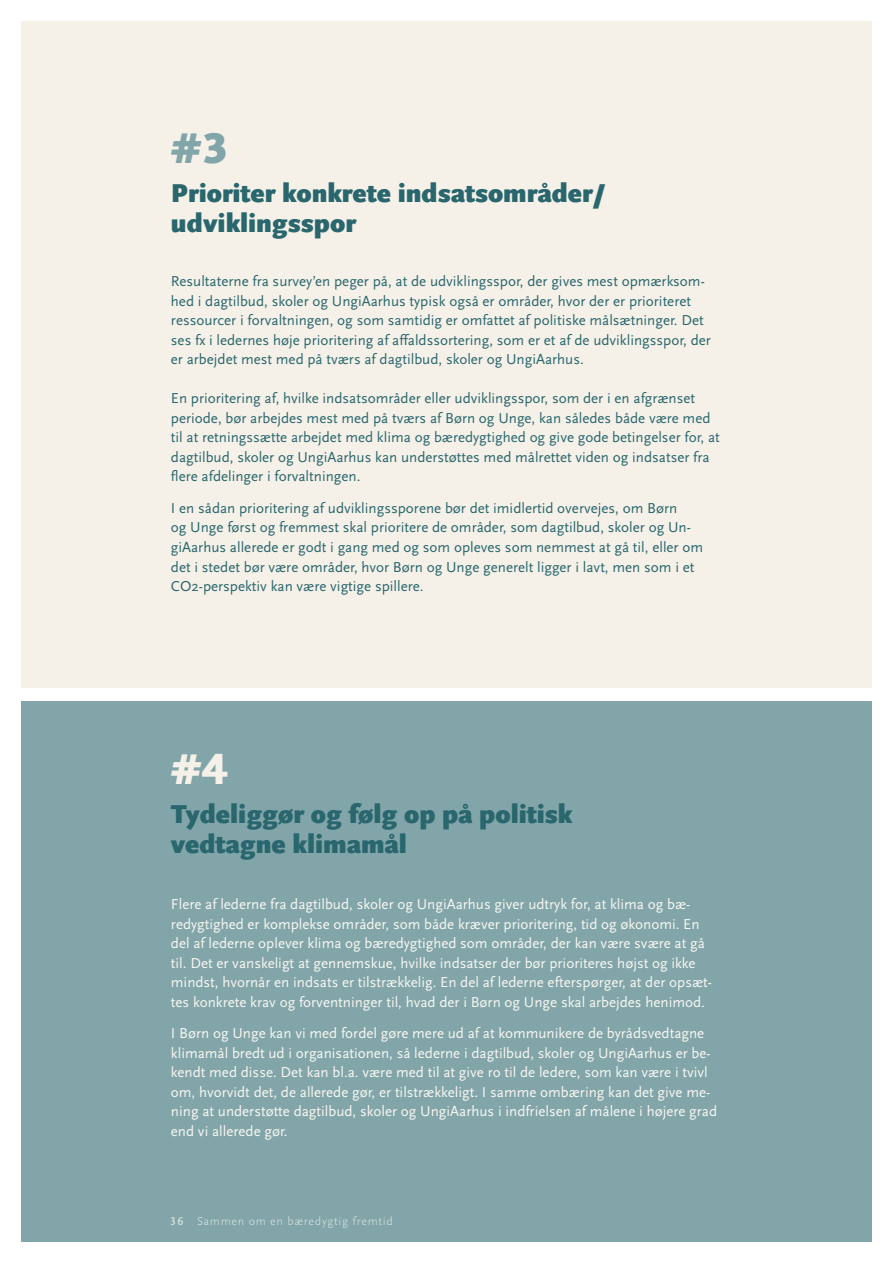
<style>
.page{position:relative;width:893px;height:1263px;background:#fff}
.page>*{position:absolute;margin:0;border:0;box-sizing:border-box;transform-origin:0 0}
.Heading_2{font:900 45px "Scala Sans OT";color:#81a5a9}
.Heading_2-2{font:900 45px "Scala Sans OT";color:#f5f1e8}
.Overskrift_1{font:900 27px/30px "Scala Sans OT";color:#29666d}
.P1{font:15px/19.5px "Scala Sans OT";color:#f9f7f1}
.P1-2{font:15px/19.5px "Scala Sans OT";color:#29666d}
.Overskrift_1-2{font:15px/19.5px "Scala Sans OT";color:#29666d}
.t1{font:12px "Scala Sans OT";letter-spacing:.055em;color:#f9f7f1}
.t2{font:700 12px "Scala Sans OT";color:#f9f7f1}
</style>
<div class="page">
<div style="left:21px;top:21px;width:851px;height:1221px;background:#f5f1e8"></div>
<div style="left:21px;top:699px;width:851px;height:543px;background:#81a5a9"></div>
<div style="left:13px;top:688px;width:880px;height:12px;background:#fff"></div>
<p class="Heading_2" style="left:171px;top:122px;width:59px">#3</p>
<p class="Overskrift_1" style="left:171px;top:178px;width:436px">Prioriter konkrete indsatsområder/ udviklingsspor</p>
<p class="Overskrift_1-2" style="left:171px;top:272px;width:541px">Resultaterne fra survey’en peger på, at de udviklingsspor, der gives mest opmærksom&shy;hed i dagtilbud, skoler og UngiAarhus typisk også er områder, hvor der er prioriteret ressourcer i forvaltningen, og som samtidig er omfattet af politiske målsætninger. Det ses fx i ledernes høje prioritering af affaldssortering, som er et af de udviklingsspor, der er arbejdet mest med på tværs af dagtilbud, skoler og UngiAarhus.</p>
<p class="P1-2" style="left:171px;top:389px;width:550px">En prioritering af, hvilke indsatsområder eller udviklingsspor, som der i en afgrænset periode, bør arbejdes mest med på tværs af Børn og Unge, kan således både være med til at retningssætte arbejdet med klima og bæredygtighed og give gode betingelser for, at dagtilbud, skoler og UngiAarhus kan understøttes med målrettet viden og indsatser fra flere afdelinger i forvaltningen.</p>
<p class="P1-2" style="left:171px;top:499px;width:534px">I en sådan prioritering af udviklingssporene bør det imidlertid overvejes, om Børn<br>og Unge først og fremmest skal prioritere de områder, som dagtilbud, skoler og Un&shy;giAarhus allerede er godt i gang med og som opleves som nemmest at gå til, eller om det i stedet bør være områder, hvor Børn og Unge generelt ligger i lavt, men som i et CO2-perspektiv kan være vigtige spillere.</p>
<p class="Heading_2-2" style="left:171px;top:743px;width:59px">#4</p>
<p class="Overskrift_1" style="left:171px;top:799px;width:403px">Tydeliggør og følg op på politisk vedtagne klimamål</p>
<p class="P1" style="left:171px;top:895px;width:542px">Flere af lederne fra dagtilbud, skoler og UngiAarhus giver udtryk for, at klima og bæ&shy;redygtighed er komplekse områder, som både kræver prioritering, tid og økonomi. En del af lederne oplever klima og bæredygtighed som områder, der kan være svære at gå til. Det er vanskeligt at gennemskue, hvilke indsatser der bør prioriteres højst og ikke mindst, hvornår en indsats er tilstrækkelig. En del af lederne efterspørger, at der opsæt&shy;tes konkrete krav og forventninger til, hvad der i Børn og Unge skal arbejdes henimod.</p>
<p class="P1" style="left:171px;top:1024px;width:548px">I Børn og Unge kan vi med fordel gøre mere ud af at kommunikere de byrådsvedtagne klimamål bredt ud i organisationen, så lederne i dagtilbud, skoler og UngiAarhus er be&shy;kendt med disse. Det kan bl.a. være med til at give ro til de ledere, som kan være i tvivl om, hvorvidt det, de allerede gør, er tilstrækkeligt. I samme ombæring kan det give me&shy;ning at understøtte dagtilbud, skoler og UngiAarhus i indfrielsen af målene i højere grad end vi allerede gør.</p>
<p class="t2" style="left:171px;top:1215px;width:14px">36</p>
<p class="t1" style="left:196px;top:1215px;width:198px">Sammen om en bæredygtig fremtid</p>
</div>
